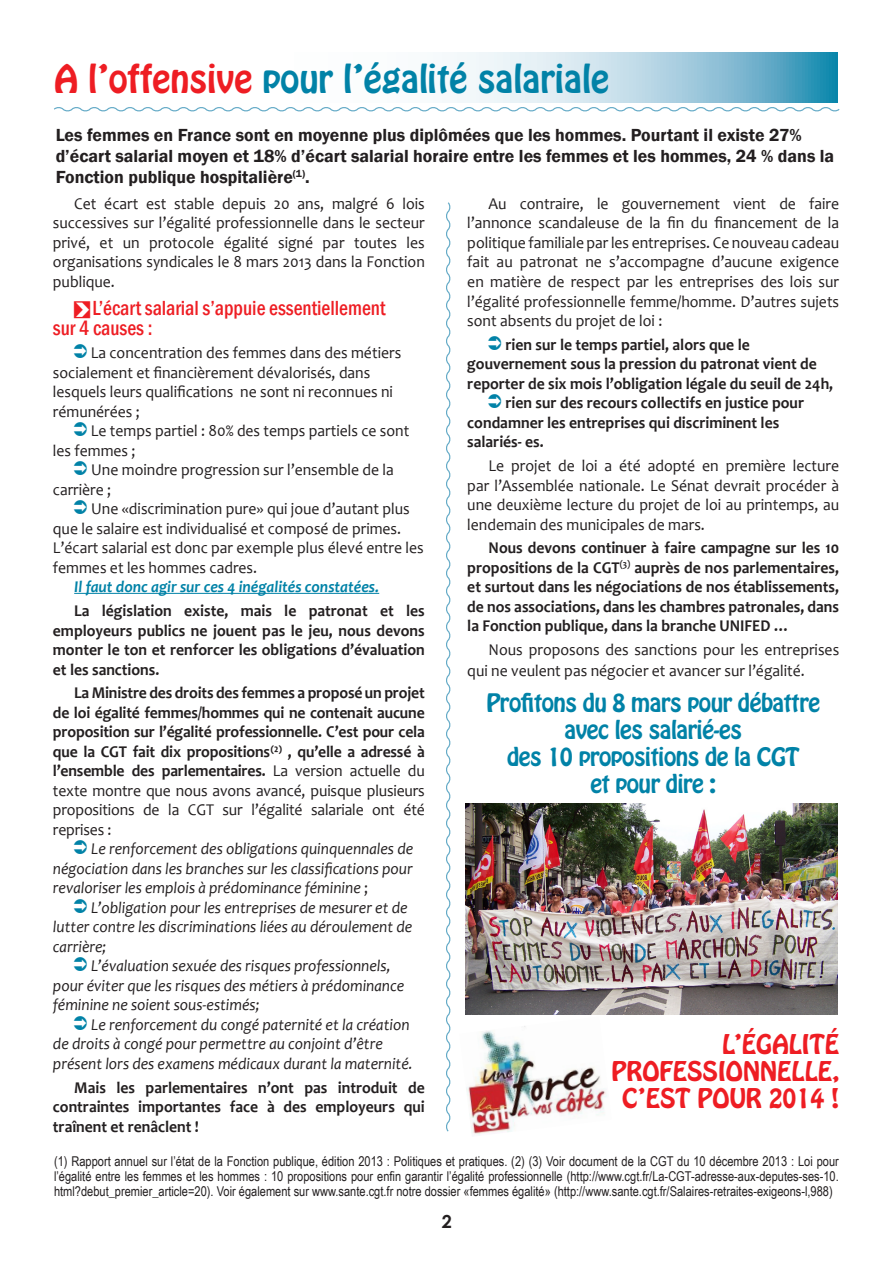
<style>
.page{position:relative;width:893px;height:1263px;background:#fff}
.page>*{position:absolute;margin:0;border:0;box-sizing:border-box;transform-origin:0 0}
.grandTitre{font:34.5px "Hobo Std";color:#0182a7}
.txt_courant_3_col{font:24px/27px "Hobo Std";color:#ee1d23;text-align:right}
.txt_courant_3_col-2{font:22.5px/27px "Hobo Std";letter-spacing:-.02em;color:#0182a7;text-align:center}
.accroche_texte_coura{font:500 condensed 21px/19.5px "Franklin Gothic";color:#ee1d23;scale:.95 1}
.txt_courant_3_col-3{font:600 18px/21px "Franklin Gothic";color:#231f20}
.t1{font:700 18px "Century Gothic";color:#231f20}
.txt_courant_3_col-4{font:16.5px/19.5px "Candara";color:#231f20;scale:.95 1}
.txt_courant_3_col-5{font:700 16.5px/19.5px "Candara";color:#231f20;text-align:justify;scale:.95 1}
.txt_courant_3_col-6{font:italic 16.5px/19.5px "Candara";color:#231f20;scale:.95 1}
.txt_courant_3_col-7{font:italic 700 16.5px "Candara";color:#0182a7;scale:.95 1}
.txt_courant_3_col-8{font:13.5px/15px "Arial Narrow";color:#231f20;text-align:justify}
.s1{color:#ee1d23}
.s2{font-family:"Arrowstfb";font-weight:400;font-stretch:normal;font-size:16.5px}
.s3{font-family:"Arrowstfb";color:#0182a7}
.s4{font-weight:400}
.s5{font-family:"Arrowstfb";font-style:normal;color:#0182a7}
.s6{font-style:normal}
.s7{font-family:"Arrowstfb";font-weight:400;color:#0182a7}
</style>
<div class="page">
<hr style="left:74px;top:593px;width:305px;height:1px;background:#0182a7">
<img style="left:466px;top:804px;width:372px;height:211px">
<svg style="left:454px;top:53px;width:384px;height:50px;background:#a8d0e0"></svg>
<svg style="left:54px;top:107px;width:786px;height:5px"></svg>
<svg style="left:446px;top:202px;width:5px;height:930px"></svg>
<img style="left:466px;top:1026px;width:141px;height:110px">
<p class="grandTitre" style="left:54px;top:55px;width:556px"><span class="s1">A l’offensive</span> pour l’égalité salariale</p>
<p class="txt_courant_3_col-3" style="left:56px;top:124px;width:780px">Les femmes en France sont en moyenne plus diplômées que les hommes. Pourtant il existe 27% d’écart salarial moyen et 18% d’écart salarial horaire entre les femmes et les hommes, 24 % dans la<br>Fonction publique hospitalière<sup>(1)</sup>.</p>
<p class="txt_courant_3_col-4" style="left:53px;top:194px;width:393px;text-align:justify;text-indent:21px">Cet écart est stable depuis 20 ans, malgré 6 lois successives sur l’égalité professionnelle dans le secteur privé, et un protocole égalité signé par toutes les organisations syndicales le 8 mars 2013 dans la Fonction publique.</p>
<p class="accroche_texte_coura" style="left:53px;top:298px;width:352px;text-indent:21px"><span class="s2">F</span>L’écart salarial s’appuie essentiellement sur 4 causes :</p>
<p class="txt_courant_3_col-4" style="left:53px;top:343px;width:368px;text-indent:21px"><span class="s3">L</span> La concentration des femmes dans des métiers socialement et financièrement dévalorisés, dans lesquels leurs qualifications ne sont ni reconnues ni rémunérées ;</p>
<p class="txt_courant_3_col-4" style="left:53px;top:421px;width:377px;text-indent:21px"><span class="s3">L</span> Le temps partiel : 80% des temps partiels ce sont les femmes ;</p>
<p class="txt_courant_3_col-4" style="left:53px;top:460px;width:360px;text-indent:21px"><span class="s3">L</span> Une moindre progression sur l’ensemble de la carrière ;</p>
<p class="txt_courant_3_col-4" style="left:53px;top:499px;width:392px;text-indent:21px"><span class="s3">L</span> Une «discrimination pure» qui joue d’autant plus que le salaire est individualisé et composé de primes.<br>L’écart salarial est donc par exemple plus élevé entre les femmes et les hommes cadres.</p>
<p class="txt_courant_3_col-7" style="left:74px;top:577px;width:322px">Il faut donc agir sur ces 4 inégalités constatées.</p>
<p class="txt_courant_3_col-5" style="left:53px;top:601px;width:393px;text-indent:21px">La législation existe, mais le patronat et les employeurs publics ne jouent pas le jeu, nous devons monter le ton et renforcer les obligations d’évaluation et les sanctions.</p>
<p class="txt_courant_3_col-5" style="left:53px;top:683px;width:393px;text-indent:21px">La Ministre des droits des femmes a proposé un projet de loi égalité femmes/hommes qui ne contenait aucune proposition sur l’égalité professionnelle. C’est pour cela que la CGT fait dix propositions(2) , qu’elle a adressé à l’ensemble des parlementaires. <span class="s4">La version actuelle du texte montre que nous avons avancé, puisque plusieurs propositions de la CGT sur l’égalité salariale ont été reprises :</span></p>
<p class="txt_courant_3_col-6" style="left:53px;top:839px;width:381px;text-align:justify;text-indent:21px"><span class="s5">L</span> Le renforcement des obligations quinquennales de négociation dans les branches sur les classifications pour revaloriser les emplois à prédominance féminine <span class="s6">;</span></p>
<p class="txt_courant_3_col-6" style="left:53px;top:897px;width:380px;text-indent:21px"><span class="s5">L</span> L’obligation pour les entreprises de mesurer et de lutter contre les discriminations liées au déroulement de carrière;</p>
<p class="txt_courant_3_col-6" style="left:53px;top:956px;width:371px;text-indent:21px"><span class="s5">L</span> L’évaluation sexuée des risques professionnels, pour éviter que les risques des métiers à prédominance féminine ne soient sous-estimés;</p>
<p class="txt_courant_3_col-6" style="left:53px;top:1014px;width:380px;text-indent:21px"><span class="s5">L</span> Le renforcement du congé paternité et la création de droits à congé pour permettre au conjoint d’être présent lors des examens médicaux durant la maternité.</p>
<p class="txt_courant_3_col-5" style="left:53px;top:1077px;width:393px;text-indent:21px">Mais les parlementaires n’ont pas introduit de contraintes importantes face à des employeurs qui traînent et renâclent !</p>
<p class="txt_courant_3_col-4" style="left:467px;top:194px;width:393px;text-align:justify;text-indent:21px">Au contraire, le gouvernement vient de faire l’annonce scandaleuse de la fin du financement de la politique familiale par les entreprises. Ce nouveau cadeau fait au patronat ne s’accompagne d’aucune exigence en matière de respect par les entreprises des lois sur l’égalité professionnelle femme/homme. D’autres sujets sont absents du projet de loi :</p>
<p class="txt_courant_3_col-5" style="left:467px;top:334px;width:387px;text-align:left;text-indent:21px"><span class="s7">L</span> rien sur le temps partiel, alors que le gouvernement sous la pression du patronat vient de reporter de six mois l’obligation légale du seuil de 24h,</p>
<p class="txt_courant_3_col-5" style="left:467px;top:393px;width:356px;text-align:left;text-indent:21px"><span class="s7">L</span> rien sur des recours collectifs en justice pour condamner les entreprises qui discriminent les salariés- es.</p>
<p class="txt_courant_3_col-4" style="left:467px;top:456px;width:393px;text-align:justify;text-indent:21px">Le projet de loi a été adopté en première lecture par l’Assemblée nationale. Le Sénat devrait procéder à une deuxième lecture du projet de loi au printemps, au lendemain des municipales de mars.</p>
<p class="txt_courant_3_col-5" style="left:467px;top:538px;width:393px;text-indent:21px">Nous devons continuer à faire campagne sur les 10 propositions de la CGT<sup>(3)</sup> auprès de nos parlementaires, et surtout dans les négociations de nos établissements, de nos associations, dans les chambres patronales, dans la Fonction publique, dans la branche UNIFED …</p>
<p class="txt_courant_3_col-4" style="left:467px;top:639px;width:393px;line-height:21px;text-indent:21px">Nous proposons des sanctions pour les entreprises qui ne veulent pas négocier et avancer sur l’égalité.</p>
<p class="txt_courant_3_col-2" style="left:486px;top:689px;width:335px">Profitons du 8 mars pour débattre avec les salarié-es<br>des 10 propositions de la CGT<br>et pour dire :</p>
<p class="txt_courant_3_col" style="left:612px;top:1031px;width:229px">L’ÉGALITÉ<br>PROFESSIONNELLE,<br>C’EST POUR 2014 !</p>
<p class="txt_courant_3_col-8" style="left:54px;top:1153px;width:786px">(1) Rapport annuel sur l’état de la Fonction publique, édition 2013 : Politiques et pratiques. (2) (3) Voir document de la CGT du 10 décembre 2013 : Loi pour l’égalité entre les femmes et les hommes : 10 propositions pour enfin garantir l’égalité professionnelle (http://www.cgt.fr/La-CGT-adresse-aux-deputes-ses-10. html?debut_premier_article=20). Voir également sur www.sante.cgt.fr notre dossier «femmes égalité» (http://www.sante.cgt.fr/Salaires-retraites-exigeons-l,988)</p>
<p class="t1" style="left:442px;top:1208px;width:12px">2</p>
</div>
